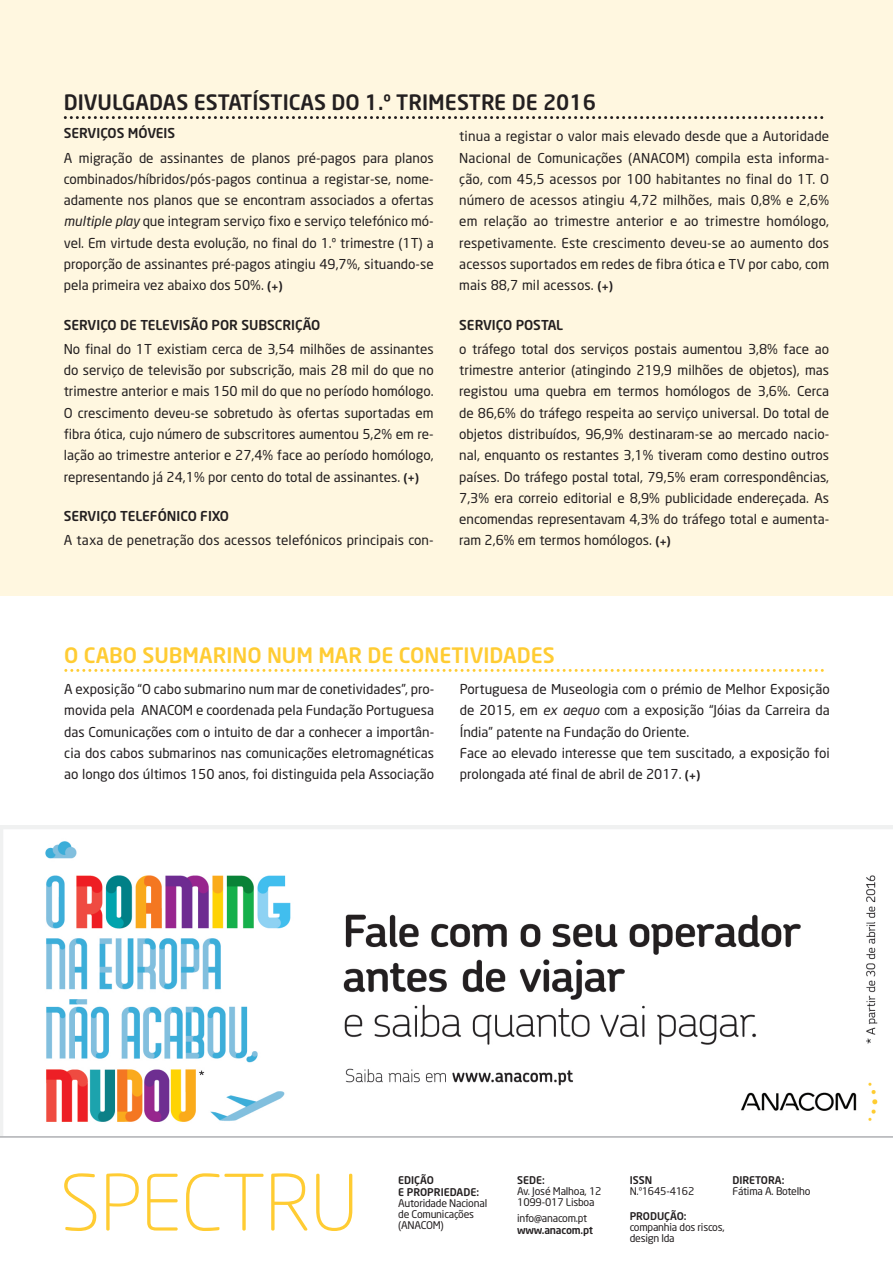
<style>
.page{position:relative;width:893px;height:1263px;background:#fff}
.page>*{position:absolute;margin:0;border:0;box-sizing:border-box;transform-origin:0 0}
.t1{font:300 76.5px "Neo Sans";letter-spacing:-.005em;color:#fc3}
.t2{font:500 21px "Neo Sans";color:#231f20}
.t3{font:500 21px "Neo Sans";color:#fc3}
.t4{font:13.5px/21.3px "Neo Sans";color:#231f20;text-align:justify}
.t5{font:500 13.5px "Neo Sans";color:#231f20}
.t6{font:10.5px/11.2px "Neo Sans";letter-spacing:-.02em;color:#231f20}
.t7{font:500 10.5px/12px "Neo Sans";color:#231f20}
.t8{font:500 10.5px "Neo Sans";letter-spacing:-.02em;color:#231f20}
.s1{font-style:italic}
.s2{font-weight:500;font-size:12px}
</style>
<div class="page">
<img style="left:0;top:825px;width:893px;height:311px">
<div style="left:0;top:0;width:893px;height:595px;background:#fff7e0"></div>
<svg style="left:65px;top:116px;width:759px;height:3px"></svg>
<svg style="left:66px;top:669px;width:758px;height:3px"></svg>
<hr style="left:0;top:1136px;width:893px;height:1px;background:#a8a9ad">
<h2 class="t2" style="left:64px;top:89px;width:534px">DIVULGADAS ESTATÍSTICAS DO 1.º TRIMESTRE DE 2016</h2>
<p class="t5" style="left:64px;top:125px;width:113px">SERVIÇOS MÓVEIS</p>
<p class="t4" style="left:64px;top:147px;width:371px">A migração de assinantes de planos pré-pagos para planos combinados/híbridos/pós-pagos continua a registar-se, nome&shy;adamente nos planos que se encontram associados a ofertas <span class="s1">multiple play</span> que integram serviço fixo e serviço telefónico mó&shy;vel. Em virtude desta evolução, no final do 1.º trimestre (1T) a proporção de assinantes pré-pagos atingiu 49,7%, situando-se pela primeira vez abaixo dos 50%. <span class="s2">(</span><sub>+</sub><span class="s2">)</span></p>
<p class="t5" style="left:64px;top:316px;width:258px">SERVIÇO DE TELEVISÃO POR SUBSCRIÇÃO</p>
<p class="t4" style="left:64px;top:338px;width:371px">No final do 1T existiam cerca de 3,54 milhões de assinantes do serviço de televisão por subscrição, mais 28 mil do que no trimestre anterior e mais 150 mil do que no período homólogo.<br>O crescimento deveu-se sobretudo às ofertas suportadas em fibra ótica, cujo número de subscritores aumentou 5,2% em re&shy;lação ao trimestre anterior e 27,4% face ao período homólogo, representando já 24,1% por cento do total de assinantes. <span class="s2">(</span><sub>+</sub><span class="s2">)</span></p>
<p class="t5" style="left:64px;top:507px;width:167px">SERVIÇO TELEFÓNICO FIXO</p>
<p class="t4" style="left:64px;top:529px;width:371px">A taxa de penetração dos acessos telefónicos principais con-</p>
<p class="t4" style="left:459px;top:126px;width:371px">tinua a registar o valor mais elevado desde que a Autoridade Nacional de Comunicações (ANACOM) compila esta informa&shy;ção, com 45,5 acessos por 100 habitantes no final do 1T. O número de acessos atingiu 4,72 milhões, mais 0,8% e 2,6% em relação ao trimestre anterior e ao trimestre homólogo, respetivamente. Este crescimento deveu-se ao aumento dos acessos suportados em redes de fibra ótica e TV por cabo, com mais 88,7 mil acessos. <span class="s2">(</span><sub>+</sub><span class="s2">)</span></p>
<p class="t5" style="left:459px;top:316px;width:105px">SERVIÇO POSTAL</p>
<p class="t4" style="left:459px;top:338px;width:371px">o tráfego total dos serviços postais aumentou 3,8% face ao trimestre anterior (atingindo 219,9 milhões de objetos), mas registou uma quebra em termos homólogos de 3,6%. Cerca de 86,6% do tráfego respeita ao serviço universal. Do total de objetos distribuídos, 96,9% destinaram-se ao mercado nacio&shy;nal, enquanto os restantes 3,1% tiveram como destino outros países. Do tráfego postal total, 79,5% eram correspondências, 7,3% era correio editorial e 8,9% publicidade endereçada. As encomendas representavam 4,3% do tráfego total e aumenta&shy;ram 2,6% em termos homólogos. <span class="s2">(</span><sub>+</sub><span class="s2">)</span></p>
<h2 class="t3" style="left:64px;top:642px;width:492px">O CABO SUBMARINO NUM MAR DE CONETIVIDADES</h2>
<p class="t4" style="left:64px;top:678px;width:371px">A exposição “O cabo submarino num mar de conetividades”, pro&shy;movida pela ANACOM e coordenada pela Fundação Portuguesa das Comunicações com o intuito de dar a conhecer a importân&shy;cia dos cabos submarinos nas comunicações eletromagnéticas ao longo dos últimos 150 anos, foi distinguida pela Associação</p>
<p class="t4" style="left:460px;top:678px;width:371px;text-align:left">Portuguesa de Museologia com o prémio de Melhor Exposição de 2015, em <span class="s1">ex aequo</span> com a exposição “Jóias da Carreira da Índia” patente na Fundação do Oriente.<br>Face ao elevado interesse que tem suscitado, a exposição foi prolongada até final de abril de 2017. <span class="s2">(</span><sub>+</sub><span class="s2">)</span></p>
<h1 class="t1" style="left:60px;top:1157px;width:300px">SPECTRU</h1>
<p class="t7" style="left:398px;top:1173px;width:82px">EDIÇÃO<br>E PROPRIEDADE:</p>
<p class="t6" style="left:398px;top:1197px;width:91px">Autoridade Nacional de Comunicações</p>
<p class="t6" style="left:398px;top:1220px;width:47px">(ANACOM)</p>
<p class="t7" style="left:517px;top:1173px;width:29px">SEDE:</p>
<p class="t6" style="left:517px;top:1185px;width:86px">Av. José Malhoa, 12<br>1099-017 Lisboa</p>
<p class="t6" style="left:517px;top:1213px;width:71px">info@anacom.pt</p>
<p class="t8" style="left:517px;top:1223px;width:77px">www.anacom.pt</p>
<p class="t7" style="left:630px;top:1173px;width:24px">ISSN</p>
<p class="t6" style="left:630px;top:1185px;width:66px">N.º1645-4162</p>
<p class="t7" style="left:630px;top:1209px;width:58px">PRODUÇÃO:</p>
<p class="t6" style="left:630px;top:1221px;width:96px">companhia dos riscos, design lda</p>
<p class="t7" style="left:733px;top:1173px;width:53px">DIRETORA:</p>
<p class="t6" style="left:733px;top:1185px;width:79px">Fátima A. Botelho</p>
</div>
